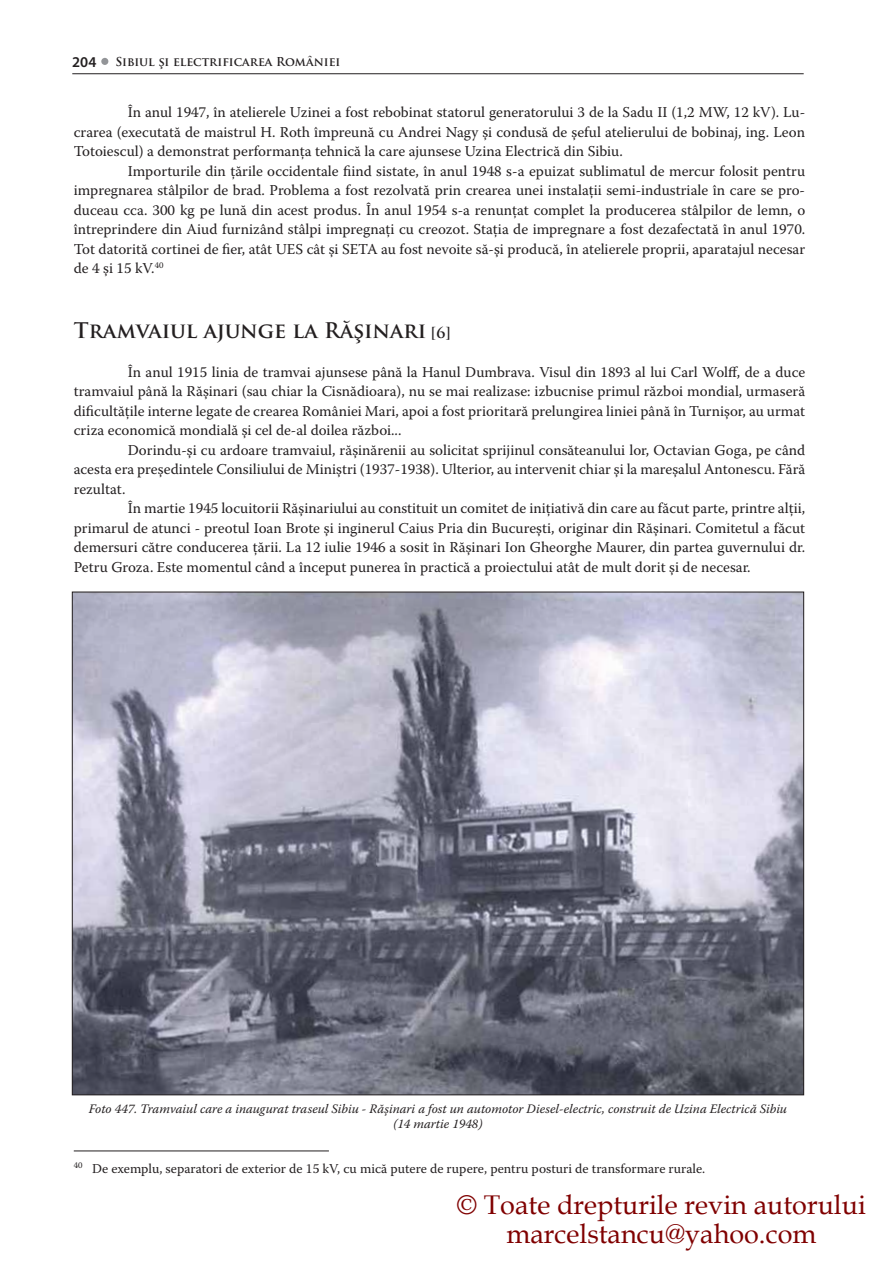
<style>
.page{position:relative;width:893px;height:1263px;background:#fff}
.page>*{position:absolute;margin:0;border:0;box-sizing:border-box;transform-origin:0 0}
.t1{font:27px/28.7px "Book Antiqua";color:#800000;text-align:center}
.t2{font:700 21px "Trajan Pro";color:#231f20}
.t3{font:15px/19.5px "Warnock Pro";color:#231f20;text-align:justify}
.t4{font:600 15px "Myriad Pro";color:#231f20}
.t5{font:13.5px "Warnock Pro";color:#231f20}
.t6{font:italic 12.9px/15.5px "Warnock Pro";color:#231f20;text-align:center}
.t7{font:700 12px "Trajan Pro";color:#231f20}
.s1{font-size:15px}
</style>
<div class="page">
<hr style="left:72px;top:73px;width:732px;height:1px;background:#231f20">
<div style="left:101px;top:58px;width:7px;height:7px;background:#939598;border-radius:50%"></div>
<hr style="left:74px;top:1150px;width:255px;height:1px;background:#231f20">
<img style="left:74px;top:594px;width:728px;height:499px">
<p class="t4" style="left:72px;top:52px;width:26px">204</p>
<p class="t7" style="left:116px;top:54px;width:226px">Sibiul şi electrificarea României</p>
<p class="t3" style="left:74px;top:102px;width:733px;text-indent:54px">În anul 1947, în atelierele Uzinei a fost rebobinat statorul generatorului 3 de la Sadu II (1,2 MW, 12 kV). Lu&shy;crarea (executată de maistrul H. Roth împreună cu Andrei Nagy şi condusă de şeful atelierului de bobinaj, ing. Leon Totoiescul) a demonstrat performanţa tehnică la care ajunsese Uzina Electrică din Sibiu.</p>
<p class="t3" style="left:74px;top:161px;width:733px;text-indent:54px">Importurile din ţările occidentale fiind sistate, în anul 1948 s-a epuizat sublimatul de mercur folosit pentru impregnarea stâlpilor de brad. Problema a fost rezolvată prin crearea unei instalaţii semi-industriale în care se pro&shy;duceau cca. 300 kg pe lună din acest produs. În anul 1954 s-a renunţat complet la producerea stâlpilor de lemn, o întreprindere din Aiud furnizând stâlpi impregnaţi cu creozot. Staţia de impregnare a fost dezafectată în anul 1970.<br>Tot datorită cortinei de fier, atât UES cât şi SETA au fost nevoite să-şi producă, în atelierele proprii, aparatajul necesar de 4 şi 15 kV.<sup>40</sup></p>
<h2 class="t2" style="left:74px;top:317px;width:378px">Tramvaiul ajunge la Răşinari <span class="s1">[6]</span></h2>
<p class="t3" style="left:74px;top:362px;width:733px;text-indent:54px">În anul 1915 linia de tramvai ajunsese până la Hanul Dumbrava. Visul din 1893 al lui Carl Wolff, de a duce tramvaiul până la Răşinari (sau chiar la Cisnădioara), nu se mai realizase: izbucnise primul război mondial, urmaseră dificultăţile interne legate de crearea României Mari, apoi a fost prioritară prelungirea liniei până în Turnişor, au urmat criza economică mondială şi cel de-al doilea război...</p>
<p class="t3" style="left:74px;top:440px;width:733px;text-indent:54px">Dorindu-şi cu ardoare tramvaiul, răşinărenii au solicitat sprijinul consăteanului lor, Octavian Goga, pe când acesta era preşedintele Consiliului de Miniştri (1937-1938). Ulterior, au intervenit chiar şi la mareşalul Antonescu. Fără rezultat.</p>
<p class="t3" style="left:74px;top:498px;width:733px;text-indent:54px">În martie 1945 locuitorii Răşinariului au constituit un comitet de iniţiativă din care au făcut parte, printre alţii, primarul de atunci - preotul Ioan Brote şi inginerul Caius Pria din Bucureşti, originar din Răşinari. Comitetul a făcut demersuri către conducerea ţării. La 12 iulie 1946 a sosit în Răşinari Ion Gheorghe Maurer, din partea guvernului dr.<br>Petru Groza. Este momentul când a început punerea în practică a proiectului atât de mult dorit şi de necesar.</p>
<p class="t6" style="left:89px;top:1101px;width:700px">Foto 447. Tramvaiul care a inaugurat traseul Sibiu - Răşinari a fost un automotor Diesel-electric, construit de Uzina Electrică Sibiu (14 martie 1948)</p>
<p class="t5" style="left:74px;top:1160px;width:633px"><sup>40</sup> De exemplu, separatori de exterior de 15 kV, cu mică putere de rupere, pentru posturi de transformare rurale.</p>
<h1 class="t1" style="left:457px;top:1190px;width:411px">© Toate drepturile revin autorului marcelstancu@yahoo.com</h1>
</div>
